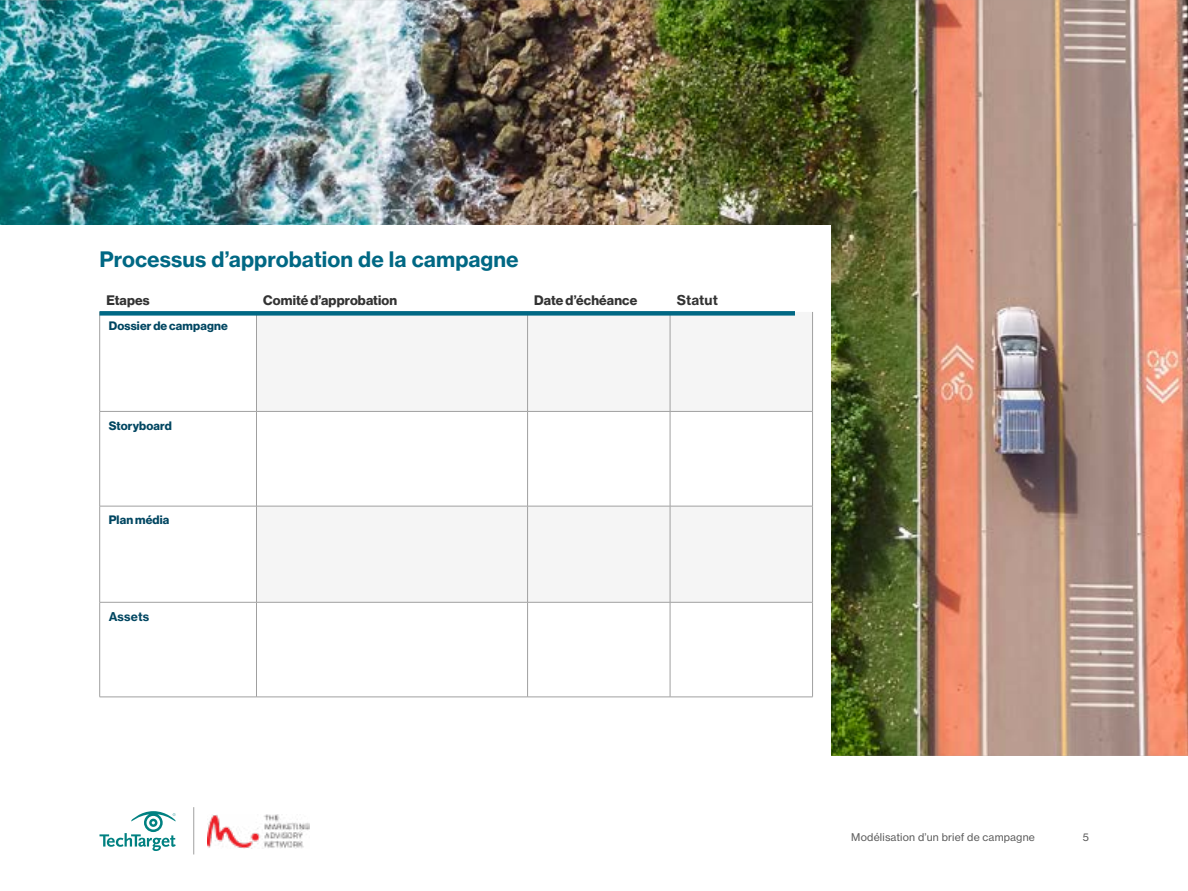
<style>
.page{position:relative;width:1188px;height:891px;background:#fff}
.page>*{position:absolute;margin:0;border:0;box-sizing:border-box;transform-origin:0 0}
.t1{font:21px "N Haas Grotesk TX Std 75 Bd";color:#006884}
.t2{font:13.5px "N Haas Grotesk DS Std 75 Bd";letter-spacing:.01em;color:#333}
.t3{font:13.5px "N Haas Grotesk TX Std 75 Bd";letter-spacing:.005em;color:#333}
.t4{font:12px "N Haas Grotesk DS Std 75 Bd";letter-spacing:.015em;color:#004661}
.t5{font:12px "N Haas Grotesk TX Std 75 Bd";letter-spacing:.015em;color:#004661}
.t6{font:10.5px "N Haas Grotesk TX Std 55 Rg";letter-spacing:.02em;color:#5c5c5c}
</style>
<div class="page">
<svg style="left:100px;top:811px;width:76px;height:40px"></svg>
<hr style="left:193px;top:807px;width:1px;height:47px;background:#a0a0a0">
<img style="left:208px;top:814px;width:101px;height:34px">
<img style="left:0;top:0;width:1188px;height:756px">
<div style="left:0;top:225px;width:100px;height:543px;background:#fff"></div>
<div style="left:81px;top:225px;width:750px;height:550px;background:#fff"></div>
<svg style="left:100px;top:316px;width:712px;height:381px"></svg>
<div style="left:257px;top:316px;width:555px;height:286px;background:#f5f5f5"></div>
<svg style="left:100px;top:412px;width:712px;height:94px"></svg>
<hr style="left:99px;top:312px;width:1px;height:99px;background:#a0a0a0">
<hr style="left:256px;top:312px;width:1px;height:99px;background:#a0a0a0">
<hr style="left:527px;top:312px;width:1px;height:99px;background:#a0a0a0">
<hr style="left:670px;top:312px;width:1px;height:99px;background:#a0a0a0">
<hr style="left:812px;top:312px;width:1px;height:99px;background:#a0a0a0">
<hr style="left:100px;top:411px;width:157px;height:1px;background:#a0a0a0">
<hr style="left:99px;top:412px;width:1px;height:94px;background:#a0a0a0">
<hr style="left:256px;top:411px;width:272px;height:1px;background:#a0a0a0">
<hr style="left:256px;top:412px;width:1px;height:94px;background:#a0a0a0">
<hr style="left:528px;top:411px;width:142px;height:1px;background:#a0a0a0">
<hr style="left:527px;top:412px;width:1px;height:94px;background:#a0a0a0">
<hr style="left:670px;top:411px;width:143px;height:1px;background:#a0a0a0">
<hr style="left:670px;top:412px;width:1px;height:94px;background:#a0a0a0">
<hr style="left:812px;top:412px;width:1px;height:94px;background:#a0a0a0">
<hr style="left:100px;top:506px;width:157px;height:1px;background:#a0a0a0">
<hr style="left:99px;top:506px;width:1px;height:96px;background:#a0a0a0">
<hr style="left:256px;top:506px;width:272px;height:1px;background:#a0a0a0">
<hr style="left:256px;top:506px;width:1px;height:96px;background:#a0a0a0">
<hr style="left:528px;top:506px;width:142px;height:1px;background:#a0a0a0">
<hr style="left:527px;top:506px;width:1px;height:96px;background:#a0a0a0">
<hr style="left:670px;top:506px;width:143px;height:1px;background:#a0a0a0">
<hr style="left:670px;top:506px;width:1px;height:96px;background:#a0a0a0">
<hr style="left:812px;top:506px;width:1px;height:96px;background:#a0a0a0">
<hr style="left:100px;top:602px;width:157px;height:1px;background:#a0a0a0">
<hr style="left:99px;top:602px;width:1px;height:95px;background:#a0a0a0">
<hr style="left:256px;top:602px;width:272px;height:1px;background:#a0a0a0">
<hr style="left:256px;top:602px;width:1px;height:95px;background:#a0a0a0">
<hr style="left:528px;top:602px;width:142px;height:1px;background:#a0a0a0">
<hr style="left:527px;top:602px;width:1px;height:95px;background:#a0a0a0">
<hr style="left:670px;top:602px;width:143px;height:1px;background:#a0a0a0">
<hr style="left:670px;top:602px;width:1px;height:95px;background:#a0a0a0">
<hr style="left:812px;top:602px;width:1px;height:95px;background:#a0a0a0">
<hr style="left:100px;top:697px;width:157px;height:1px;background:#a0a0a0">
<hr style="left:256px;top:697px;width:272px;height:1px;background:#a0a0a0">
<hr style="left:528px;top:697px;width:142px;height:1px;background:#a0a0a0">
<hr style="left:670px;top:697px;width:143px;height:1px;background:#a0a0a0">
<div style="left:100px;top:311px;width:695px;height:5px;background:#006884"></div>
<h1 class="t1" style="left:100px;top:246px;width:421px">Processus d’approbation de la campagne</h1>
<p class="t2" style="left:106px;top:293px;width:45px">Etapes</p>
<p class="t2" style="left:263px;top:293px;width:136px">Comité d’approbation</p>
<p class="t2" style="left:534px;top:293px;width:104px">Date d’échéance</p>
<p class="t3" style="left:677px;top:292px;width:43px">Statut</p>
<p class="t4" style="left:109px;top:319px;width:121px">Dossier de campagne</p>
<p class="t4" style="left:109px;top:418px;width:65px">Storyboard</p>
<p class="t4" style="left:109px;top:513px;width:62px">Plan média</p>
<p class="t5" style="left:109px;top:609px;width:42px">Assets</p>
<p class="t6" style="left:851px;top:830px;width:185px">Modélisation d’un brief de campagne</p>
<p class="t6" style="left:1083px;top:830px;width:8px">5</p>
</div>
